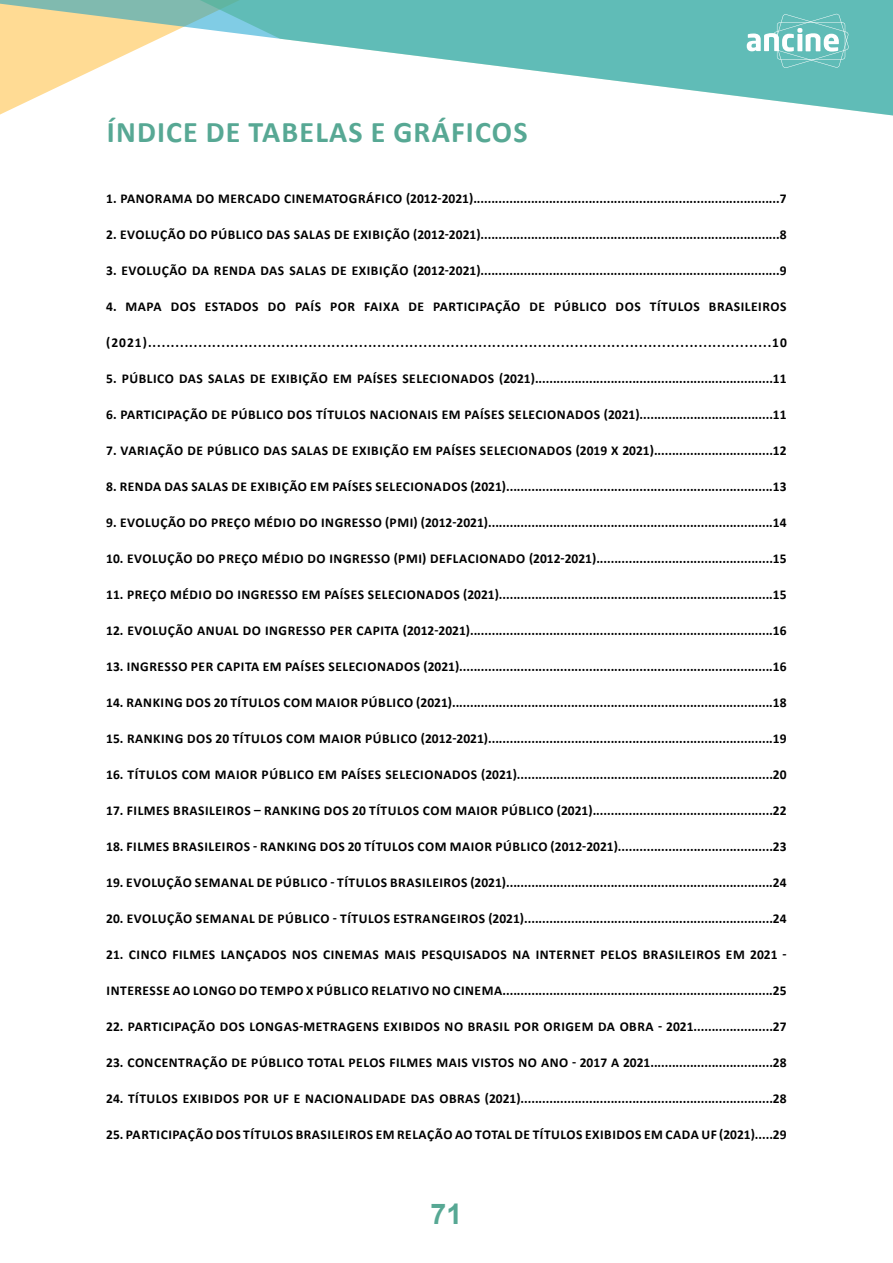
<style>
.page{position:relative;width:893px;height:1263px;background:#fff}
.page>*{position:absolute;margin:0;border:0;box-sizing:border-box;transform-origin:0 0}
.t1{font:700 30px "Calibri";letter-spacing:.04em;color:#57a894}
.t2{font:700 28.5px "Arial";color:#57a894}
.t3{font:700 13.5px "Calibri";letter-spacing:.04em;color:#000}
</style>
<div class="page">
<svg style="left:0;top:0;width:893px;height:115px"></svg>
<svg style="left:747px;top:14px;width:102px;height:54px;background:#82cac6"></svg>
<h1 class="t1" style="left:107px;top:110px;width:422px">ÍNDICE DE TABELAS E GRÁFICOS</h1>
<p class="t3" style="left:106px;top:189px;width:682px">1. PANORAMA DO MERCADO CINEMATOGRÁFICO (2012-2021).....................................................................................7</p>
<p class="t3" style="left:106px;top:225px;width:682px">2. EVOLUÇÃO DO PÚBLICO DAS SALAS DE EXIBIÇÃO (2012-2021)...................................................................................8</p>
<p class="t3" style="left:106px;top:261px;width:682px">3. EVOLUÇÃO DA RENDA DAS SALAS DE EXIBIÇÃO (2012-2021)...................................................................................9</p>
<p class="t3" style="left:106px;top:297px;width:682px">4. MAPA DOS ESTADOS DO PAÍS POR FAIXA DE PARTICIPAÇÃO DE PÚBLICO DOS TÍTULOS BRASILEIROS</p>
<p class="t3" style="left:106px;top:333px;width:682px">(2021)........................................................................................................................................10</p>
<p class="t3" style="left:106px;top:369px;width:682px">5. PÚBLICO DAS SALAS DE EXIBIÇÃO EM PAÍSES SELECIONADOS (2021)..................................................................11</p>
<p class="t3" style="left:106px;top:405px;width:682px">6. PARTICIPAÇÃO DE PÚBLICO DOS TÍTULOS NACIONAIS EM PAÍSES SELECIONADOS (2021).....................................11</p>
<p class="t3" style="left:106px;top:441px;width:682px">7. VARIAÇÃO DE PÚBLICO DAS SALAS DE EXIBIÇÃO EM PAÍSES SELECIONADOS (2019 X 2021).................................12</p>
<p class="t3" style="left:106px;top:477px;width:682px">8. RENDA DAS SALAS DE EXIBIÇÃO EM PAÍSES SELECIONADOS (2021)..........................................................................13</p>
<p class="t3" style="left:106px;top:513px;width:682px">9. EVOLUÇÃO DO PREÇO MÉDIO DO INGRESSO (PMI) (2012-2021)...............................................................................14</p>
<p class="t3" style="left:106px;top:549px;width:682px">10. EVOLUÇÃO DO PREÇO MÉDIO DO INGRESSO (PMI) DEFLACIONADO (2012-2021).................................................15</p>
<p class="t3" style="left:106px;top:585px;width:682px">11. PREÇO MÉDIO DO INGRESSO EM PAÍSES SELECIONADOS (2021)............................................................................15</p>
<p class="t3" style="left:106px;top:621px;width:682px">12. EVOLUÇÃO ANUAL DO INGRESSO PER CAPITA (2012-2021)....................................................................................16</p>
<p class="t3" style="left:106px;top:657px;width:682px">13. INGRESSO PER CAPITA EM PAÍSES SELECIONADOS (2021).......................................................................................16</p>
<p class="t3" style="left:106px;top:693px;width:682px">14. RANKING DOS 20 TÍTULOS COM MAIOR PÚBLICO (2021).........................................................................................18</p>
<p class="t3" style="left:106px;top:729px;width:682px">15. RANKING DOS 20 TÍTULOS COM MAIOR PÚBLICO (2012-2021)...............................................................................19</p>
<p class="t3" style="left:106px;top:765px;width:682px">16. TÍTULOS COM MAIOR PÚBLICO EM PAÍSES SELECIONADOS (2021).......................................................................20</p>
<p class="t3" style="left:106px;top:801px;width:682px">17. FILMES BRASILEIROS – RANKING DOS 20 TÍTULOS COM MAIOR PÚBLICO (2021)..................................................22</p>
<p class="t3" style="left:106px;top:837px;width:682px">18. FILMES BRASILEIROS - RANKING DOS 20 TÍTULOS COM MAIOR PÚBLICO (2012-2021)...........................................23</p>
<p class="t3" style="left:106px;top:873px;width:682px">19. EVOLUÇÃO SEMANAL DE PÚBLICO - TÍTULOS BRASILEIROS (2021)..........................................................................24</p>
<p class="t3" style="left:106px;top:909px;width:682px">20. EVOLUÇÃO SEMANAL DE PÚBLICO - TÍTULOS ESTRANGEIROS (2021).....................................................................24</p>
<p class="t3" style="left:106px;top:945px;width:682px">21. CINCO FILMES LANÇADOS NOS CINEMAS MAIS PESQUISADOS NA INTERNET PELOS BRASILEIROS EM 2021 -</p>
<p class="t3" style="left:107px;top:981px;width:681px">INTERESSE AO LONGO DO TEMPO X PÚBLICO RELATIVO NO CINEMA...........................................................................25</p>
<p class="t3" style="left:106px;top:1017px;width:682px">22. PARTICIPAÇÃO DOS LONGAS-METRAGENS EXIBIDOS NO BRASIL POR ORIGEM DA OBRA - 2021......................27</p>
<p class="t3" style="left:106px;top:1053px;width:682px">23. CONCENTRAÇÃO DE PÚBLICO TOTAL PELOS FILMES MAIS VISTOS NO ANO - 2017 A 2021..................................28</p>
<p class="t3" style="left:106px;top:1089px;width:682px">24. TÍTULOS EXIBIDOS POR UF E NACIONALIDADE DAS OBRAS (2021)......................................................................28</p>
<p class="t3" style="left:106px;top:1125px;width:682px">25. PARTICIPAÇÃO DOS TÍTULOS BRASILEIROS EM RELAÇÃO AO TOTAL DE TÍTULOS EXIBIDOS EM CADA UF (2021).....29</p>
<h2 class="t2" style="left:431px;top:1194px;width:33px">71</h2>
</div>
